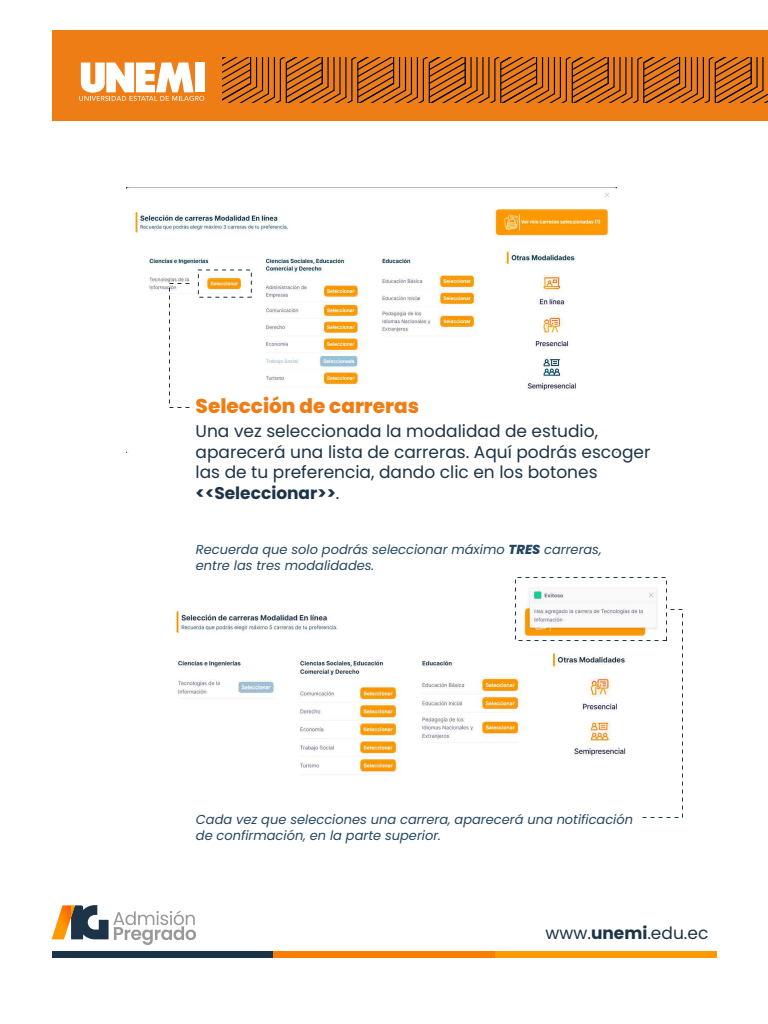
<style>
.page{position:relative;width:768px;height:1024px;background:#fff}
.page>*{position:absolute;margin:0;border:0;box-sizing:border-box;transform-origin:0 0}
.t1{font:800 20px "Poppins";color:#ee7d16}
.t2{font:17px/20.4px "Poppins";color:#1d3347}
.t3{font:italic 13px/15.6px "Poppins";color:#254763}
.s1{font-weight:700}
.s2{font-weight:800}
</style>
<div class="page">
<img style="left:126px;top:187px;width:490px;height:265px">
<div style="left:52px;top:951px;width:222px;height:6px;background:#1c3247"></div>
<div style="left:273px;top:951px;width:222px;height:6px;background:#fc7e00"></div>
<div style="left:495px;top:951px;width:221px;height:6px;background:#fe9900"></div>
<svg style="left:52px;top:905px;width:144px;height:40px"></svg>
<div style="left:52px;top:30px;width:716px;height:91px;background:#ee7d16"></div>
<div style="left:195px;top:63px;width:10px;height:29px;background:#fff"></div>
<svg style="left:79px;top:63px;width:125px;height:38px"></svg>
<svg style="left:222px;top:57px;width:546px;height:46px"></svg>
<img style="left:173px;top:587px;width:485px;height:186px">
<div style="left:515px;top:577px;width:152px;height:64px;border:1px dashed #1d3347"></div>
<svg style="left:638px;top:608px;width:45px;height:210px"></svg>
<h1 class="t1" style="left:196px;top:395px;width:225px">Selección de carreras</h1>
<h2 class="t2" style="left:196px;top:421px;width:456px">Una vez seleccionada la modalidad de estudio, aparecerá una lista de carreras. Aquí podrás escoger las de tu preferencia, dando clic en los botones <span class="s1">&lt;&lt;Seleccionar&gt;&gt;</span>.</h2>
<p class="t3" style="left:196px;top:542px;width:407px">Recuerda que solo podrás seleccionar máximo <span class="s2">TRES</span> carreras, entre las tres modalidades.</p>
<p class="t3" style="left:196px;top:812px;width:439px">Cada vez que selecciones una carrera, aparecerá una notificación de confirmación, en la parte superior.</p>
<h2 class="t2" style="left:546px;top:923px;width:164px">www.<span class="s1">unemi</span>.edu.ec</h2>
</div>
